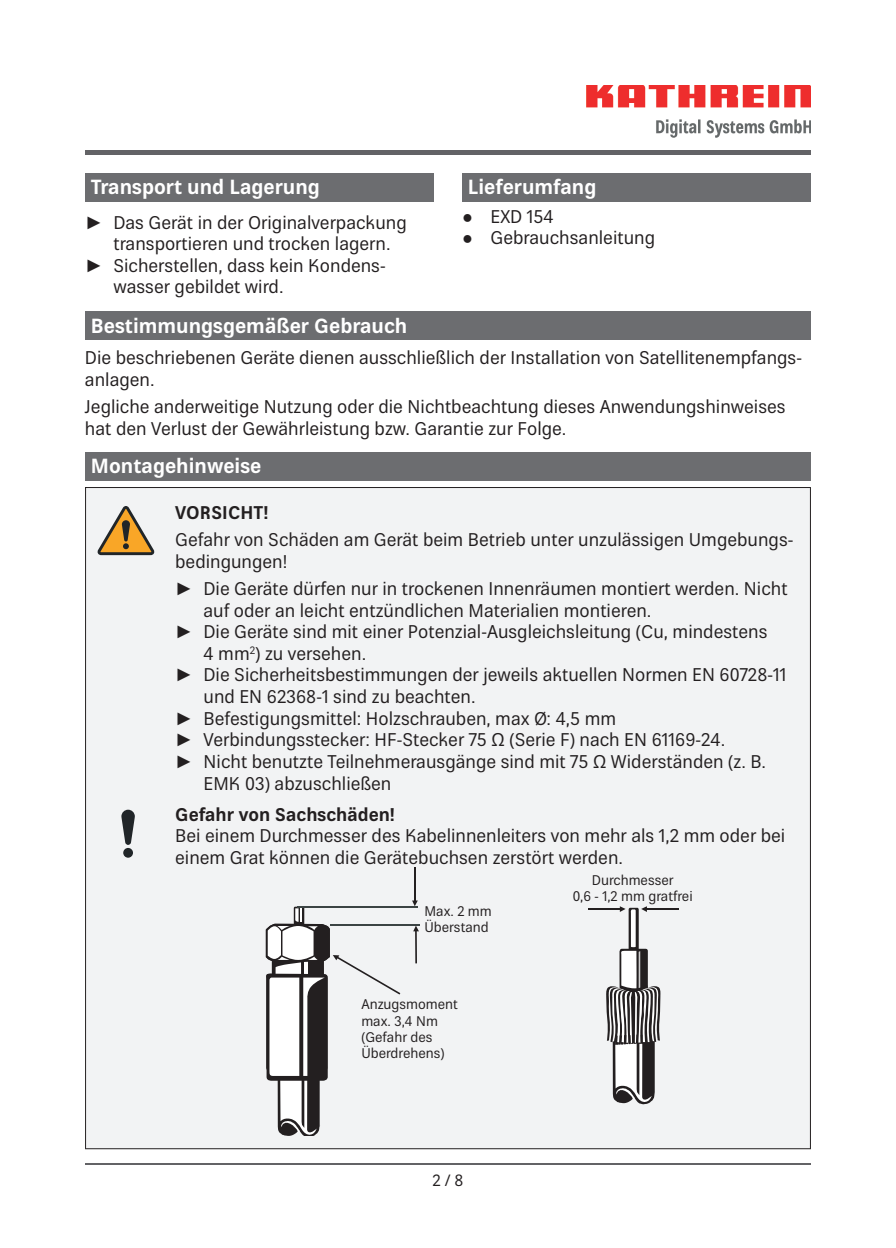
<style>
.page{position:relative;width:896px;height:1248px;background:#fff}
.page>*{position:absolute;margin:0;border:0;box-sizing:border-box;transform-origin:0 0}
.t1{font:700 20px "Kathrein 75";color:#fff}
.t2{font:18px/21.6px "Kathrein 55";color:#231f20}
.t3{font:700 18px "Kathrein 75";color:#231f20}
.t4{font:16px "Kathrein 55";color:#231f20}
.t5{font:13.6px/16.4px "Kathrein 55";color:#231f20}
.s1{font-family:"Arial"}
.s2{font-family:"Times New Roman"}
</style>
<div class="page">
<hr style="left:85px;top:1162px;width:726px;height:2px;background:#636366">
<hr style="left:85px;top:151px;width:725px;height:4px;background:#636366">
<img style="left:587px;top:85px;width:224px;height:52px">
<div style="left:85px;top:173px;width:349px;height:28px;background:#6c6d70"></div>
<div style="left:462px;top:173px;width:349px;height:28px;background:#6c6d70"></div>
<div style="left:85px;top:487px;width:726px;height:662px;background:#f2f3f4"></div>
<div style="left:85px;top:452px;width:726px;height:28px;background:#6c6d70"></div>
<div style="left:85px;top:311px;width:726px;height:29px;background:#6c6d70"></div>
<p class="t1" style="left:91px;top:173px;width:231px">Transport und Lagerung</p>
<p class="t2" style="left:85px;top:211px;width:323px"><span class="s1">►</span> Das Gerät in der Originalverpackung</p>
<p class="t2" style="left:113px;top:233px;width:279px">transportieren und trocken lagern.</p>
<p class="t2" style="left:85px;top:255px;width:302px"><span class="s1">►</span> Sicherstellen, dass kein Kondens-</p>
<p class="t2" style="left:113px;top:276px;width:172px">wasser gebildet wird.</p>
<p class="t1" style="left:468px;top:173px;width:130px">Lieferumfang</p>
<p class="t2" style="left:462px;top:206px;width:93px"><span class="s2">●</span> EXD 154</p>
<p class="t2" style="left:462px;top:227px;width:194px"><span class="s2">●</span> Gebrauchsanleitung</p>
<p class="t1" style="left:91px;top:311px;width:318px">Bestimmungsgemäßer Gebrauch</p>
<p class="t2" style="left:85px;top:347px;width:718px">Die beschriebenen Geräte dienen ausschließlich der Installation von Satellitenempfangs&shy;anlagen.</p>
<p class="t2" style="left:85px;top:396px;width:702px">Jegliche anderweitige Nutzung oder die Nichtbeachtung dieses Anwendungshinweises hat den Verlust der Gewährleistung bzw. Garantie zur Folge.</p>
<p class="t1" style="left:91px;top:452px;width:172px">Montagehinweise</p>
<p class="t3" style="left:175px;top:500px;width:95px">VORSICHT!</p>
<p class="t2" style="left:175px;top:529px;width:620px">Gefahr von Schäden am Gerät beim Betrieb unter unzulässigen Umgebungs&shy;bedingungen!</p>
<p class="t2" style="left:175px;top:578px;width:614px"><span class="s1">►</span> Die Geräte dürfen nur in trockenen Innenräumen montiert werden. Nicht</p>
<p class="t2" style="left:203px;top:599px;width:449px">auf oder an leicht entzündlichen Materialien montieren.</p>
<p class="t2" style="left:175px;top:621px;width:594px"><span class="s1">►</span> Die Geräte sind mit einer Potenzial-Ausgleichsleitung (Cu, mindestens</p>
<p class="t2" style="left:203px;top:642px;width:164px">4 mm<sup>2</sup>) zu versehen.</p>
<p class="t2" style="left:175px;top:664px;width:613px"><span class="s1">►</span> Die Sicherheitsbestimmungen der jeweils aktuellen Normen EN 60728-11</p>
<p class="t2" style="left:203px;top:686px;width:274px">und EN 62368-1 sind zu beachten.</p>
<p class="t2" style="left:175px;top:707px;width:442px"><span class="s1">►</span> Befestigungsmittel: Holzschrauben, max Ø: 4,5 mm</p>
<p class="t2" style="left:175px;top:729px;width:552px"><span class="s1">►</span> Verbindungsstecker: HF-Stecker 75 Ω (Serie F) nach EN 61169-24.</p>
<p class="t2" style="left:175px;top:750px;width:592px"><span class="s1">►</span> Nicht benutzte Teilnehmerausgänge sind mit 75 Ω Widerständen (z. B.</p>
<p class="t2" style="left:203px;top:772px;width:189px">EMK 03) abzuschließen</p>
<p class="t3" style="left:175px;top:801px;width:221px">Gefahr von Sachschäden!</p>
<p class="t2" style="left:175px;top:825px;width:612px">Bei einem Durchmesser des Kabelinnenleiters von mehr als 1,2 mm oder bei einem Grat können die Gerätebuchsen zerstört werden.</p>
<p class="t5" style="left:424px;top:902px;width:69px">Max. 2 mm<br>Überstand</p>
<p class="t5" style="left:361px;top:996px;width:98px">Anzugsmoment max. 3,4 Nm (Gefahr des<br>Überdrehens)</p>
<p class="t4" style="left:432px;top:1168px;width:33px">2 / 8</p>
<p class="t5" style="left:573px;top:871px;width:121px;text-align:center">Durchmesser<br>0,6 - 1,2 mm gratfrei</p>
</div>
